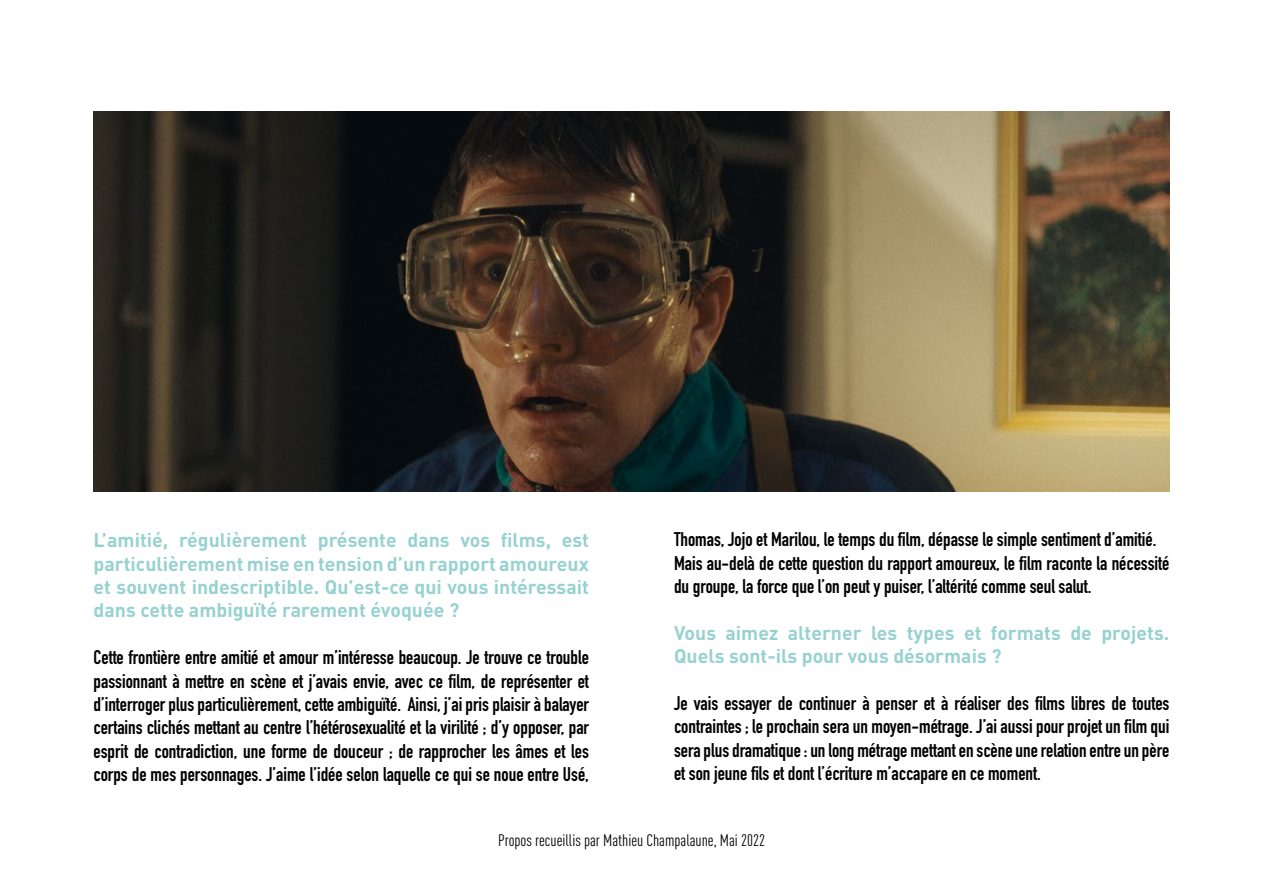
<style>
.page{position:relative;width:1263px;height:893px;background:#fff}
.page>*{position:absolute;margin:0;border:0;box-sizing:border-box;transform-origin:0 0}
.t1{font:700 19.5px/23.4px "DIN Condensed";color:#000;text-align:justify}
.t2{font:700 19.5px/23.4px "DIN Pro";color:#97d2d0;text-align:justify}
.t3{font:condensed 16.5px "DIN Pro";color:#000}
</style>
<div class="page">
<img style="left:94px;top:112px;width:1075px;height:379px">
<p class="t2" style="left:94px;top:528px;width:497px">L’amitié, régulièrement présente dans vos films, est particulièrement mise en tension d’un rapport amoureux et souvent indescriptible. Qu’est-ce qui vous intéressait dans cette ambiguïté rarement évoquée ?</p>
<p class="t1" style="left:94px;top:645px;width:497px">Cette frontière entre amitié et amour m’intéresse beaucoup. Je trouve ce trouble passionnant à mettre en scène et j’avais envie, avec ce film, de représenter et d’interroger plus particulièrement, cette ambiguïté. Ainsi, j’ai pris plaisir à balayer certains clichés mettant au centre l’hétérosexualité et la virilité ; d’y opposer, par esprit de contradiction, une forme de douceur ; de rapprocher les âmes et les corps de mes personnages. J’aime l’idée selon laquelle ce qui se noue entre Usé,</p>
<p class="t1" style="left:674px;top:527px;width:497px;text-align:left">Thomas, Jojo et Marilou, le temps du film, dépasse le simple sentiment d’amitié.<br>Mais au-delà de cette question du rapport amoureux, le film raconte la nécessité du groupe, la force que l’on peut y puiser, l’altérité comme seul salut.</p>
<p class="t2" style="left:674px;top:620px;width:497px">Vous aimez alterner les types et formats de projets.<br>Quels sont-ils pour vous désormais ?</p>
<p class="t1" style="left:674px;top:691px;width:497px">Je vais essayer de continuer à penser et à réaliser des films libres de toutes contraintes ; le prochain sera un moyen-métrage. J’ai aussi pour projet un film qui sera plus dramatique: un long métrage mettant en scène une relation entre un père et son jeune fils et dont l’écriture m’accapare en ce moment.</p>
<p class="t3" style="left:498px;top:828px;width:268px">Propos recueillis par Mathieu Champalaune, Mai 2022</p>
</div>
